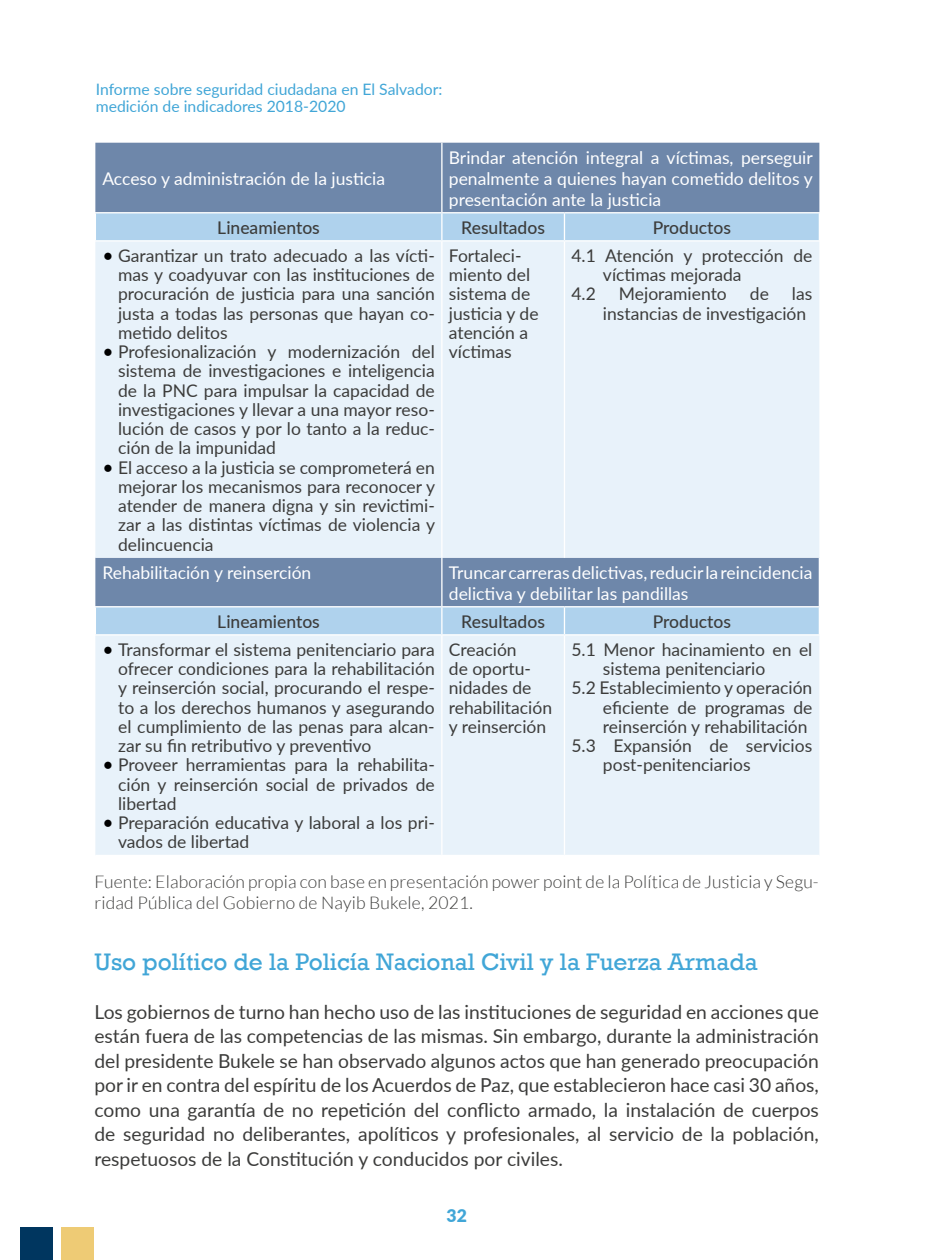
<style>
.page{position:relative;width:945px;height:1260px;background:#fff}
.page>*{position:absolute;margin:0;border:0;box-sizing:border-box;transform-origin:0 0}
.t1{font:24.5px "Rockwell";color:#41a6d7}
.t2{font:19.25px/24.5px "Lato";color:#3c3c3b;text-align:justify}
.t3{font:17.5px/19.2px "Lato";color:#3c3c3b;text-align:justify}
.t4{font:17.5px/21px "Lato";color:#fff;text-align:justify}
.t5{font:300 17.5px/21px "Lato";letter-spacing:.01em;color:#3c3c3b}
.t6{font:500 17.5px "Lato";color:#3c3c3b}
.t7{font:900 17.5px "Lato";color:#41a6d7}
.t8{font:15.75px/17.5px "Lato";color:#41a6d7}
.s1{font-size:19.25px;color:#000}
</style>
<div class="page">
<div style="left:20px;top:1228px;width:32px;height:32px;background:#00365f"></div>
<div style="left:62px;top:1228px;width:32px;height:32px;background:#eecb75"></div>
<div style="left:95px;top:143px;width:724px;height:69px;background:#6e87aa"></div>
<div style="left:96px;top:213px;width:723px;height:27px;background:#afd2ed"></div>
<svg style="left:95px;top:242px;width:724px;height:613px;background:#dbe8f3"></svg>
<hr style="left:441px;top:143px;width:2px;height:69px;background:#fff">
<hr style="left:441px;top:242px;width:2px;height:316px;background:#fff">
<hr style="left:564px;top:242px;width:1px;height:316px;background:#fff">
<hr style="left:441px;top:636px;width:2px;height:219px;background:#fff">
<hr style="left:564px;top:636px;width:1px;height:219px;background:#fff">
<hr style="left:441px;top:213px;width:2px;height:27px;background:#fff">
<svg style="left:564px;top:213px;width:1px;height:27px"></svg>
<hr style="left:441px;top:558px;width:2px;height:48px;background:#fff">
<svg style="left:95px;top:607px;width:1px;height:27px"></svg>
<hr style="left:441px;top:607px;width:2px;height:27px;background:#fff">
<svg style="left:564px;top:607px;width:1px;height:27px"></svg>
<hr style="left:95px;top:634px;width:347px;height:2px;background:#fff">
<hr style="left:442px;top:634px;width:122px;height:2px;background:#fff">
<hr style="left:564px;top:634px;width:256px;height:2px;background:#fff">
<hr style="left:95px;top:606px;width:347px;height:1px;background:#fff">
<hr style="left:442px;top:606px;width:122px;height:1px;background:#fff">
<hr style="left:564px;top:606px;width:256px;height:1px;background:#fff">
<p class="t8" style="left:96px;top:80px;width:348px">Informe sobre seguridad ciudadana en El Salvador: medición de indicadores 2018-2020</p>
<p class="t4" style="left:102px;top:167px;width:284px">Acceso y administración de la justicia</p>
<p class="t4" style="left:449px;top:146px;width:365px">Brindar atención integral a víctimas, perseguir penalmente a quienes hayan cometido delitos y presentación ante la justicia</p>
<p class="t6" style="left:217px;top:215px;width:104px">Lineamientos</p>
<p class="t6" style="left:461px;top:215px;width:85px">Resultados</p>
<p class="t6" style="left:653px;top:215px;width:80px">Productos</p>
<p class="t3" style="left:118px;top:245px;width:318px;text-indent:-16px"><span class="s1">•</span> Garantizar un trato adecuado a las vícti&shy;mas y coadyuvar con las instituciones de procuración de justicia para una sanción justa a todas las personas que hayan co&shy;metido delitos</p>
<p class="t3" style="left:118px;top:341px;width:318px;text-indent:-16px"><span class="s1">•</span> Profesionalización y modernización del sistema de investigaciones e inteligencia de la PNC para impulsar la capacidad de investigaciones y llevar a una mayor reso&shy;lución de casos y por lo tanto a la reduc&shy;ción de la impunidad</p>
<p class="t3" style="left:118px;top:457px;width:319px;text-indent:-16px"><span class="s1">•</span> El acceso a la justicia se comprometerá en mejorar los mecanismos para reconocer y atender de manera digna y sin revictimi&shy;zar a las distintas víctimas de violencia y delincuencia</p>
<p class="t3" style="left:449px;top:245px;width:91px;text-align:left">Fortaleci&shy;miento del sistema de justicia y de atención a víctimas</p>
<p class="t3" style="left:571px;top:245px;width:242px">4.1 Atención y protección de</p>
<p class="t3" style="left:603px;top:264px;width:140px">víctimas mejorada</p>
<p class="t3" style="left:571px;top:284px;width:26px">4.2</p>
<p class="t3" style="left:619px;top:284px;width:109px">Mejoramiento</p>
<p class="t3" style="left:750px;top:284px;width:21px">de</p>
<p class="t3" style="left:603px;top:284px;width:211px;text-indent:189px">las instancias de investigación</p>
<p class="t4" style="left:102px;top:561px;width:211px">Rehabilitación y reinserción</p>
<p class="t4" style="left:449px;top:561px;width:365px">Truncar carreras delictivas, reducir la reincidencia delictiva y debilitar las pandillas</p>
<p class="t6" style="left:217px;top:609px;width:104px">Lineamientos</p>
<p class="t6" style="left:461px;top:609px;width:85px">Resultados</p>
<p class="t6" style="left:653px;top:609px;width:80px">Productos</p>
<p class="t3" style="left:118px;top:639px;width:318px;text-indent:-16px"><span class="s1">•</span> Transformar el sistema penitenciario para ofrecer condiciones para la rehabilitación y reinserción social, procurando el respe&shy;to a los derechos humanos y asegurando el cumplimiento de las penas para alcan&shy;zar su fin retributivo y preventivo</p>
<p class="t3" style="left:118px;top:755px;width:318px;text-indent:-16px"><span class="s1">•</span> Proveer herramientas para la rehabilita&shy;ción y reinserción social de privados de libertad</p>
<p class="t3" style="left:118px;top:813px;width:318px;text-indent:-16px"><span class="s1">•</span> Preparación educativa y laboral a los pri&shy;vados de libertad</p>
<p class="t3" style="left:449px;top:639px;width:105px;text-align:left">Creación<br>de oportu&shy;nidades de rehabilitación y reinserción</p>
<p class="t3" style="left:571px;top:639px;width:242px">5.1 Menor hacinamiento en el</p>
<p class="t3" style="left:603px;top:659px;width:164px">sistema penitenciario</p>
<p class="t3" style="left:571px;top:678px;width:242px">5.2 Establecimiento y operación</p>
<p class="t3" style="left:603px;top:697px;width:211px">eficiente de programas de</p>
<p class="t3" style="left:603px;top:716px;width:206px">reinserción y rehabilitación</p>
<p class="t3" style="left:571px;top:736px;width:242px">5.3 Expansión de servicios</p>
<p class="t3" style="left:603px;top:755px;width:149px">post-penitenciarios</p>
<p class="t5" style="left:94px;top:871px;width:726px">Fuente: Elaboración propia con base en presentación power point de la Política de Justicia y Segu&shy;ridad Pública del Gobierno de Nayib Bukele, 2021.</p>
<h1 class="t1" style="left:94px;top:947px;width:665px">Uso político de la Policía Nacional Civil y la Fuerza Armada</h1>
<p class="t2" style="left:94px;top:998px;width:726px">Los gobiernos de turno han hecho uso de las instituciones de seguridad en acciones que están fuera de las competencias de las mismas. Sin embargo, durante la administración del presidente Bukele se han observado algunos actos que han generado preocupación por ir en contra del espíritu de los Acuerdos de Paz, que establecieron hace casi 30 años, como una garantía de no repetición del conflicto armado, la instalación de cuerpos de seguridad no deliberantes, apolíticos y profesionales, al servicio de la población, respetuosos de la Constitución y conducidos por civiles.</p>
<p class="t7" style="left:447px;top:1203px;width:22px">32</p>
</div>
